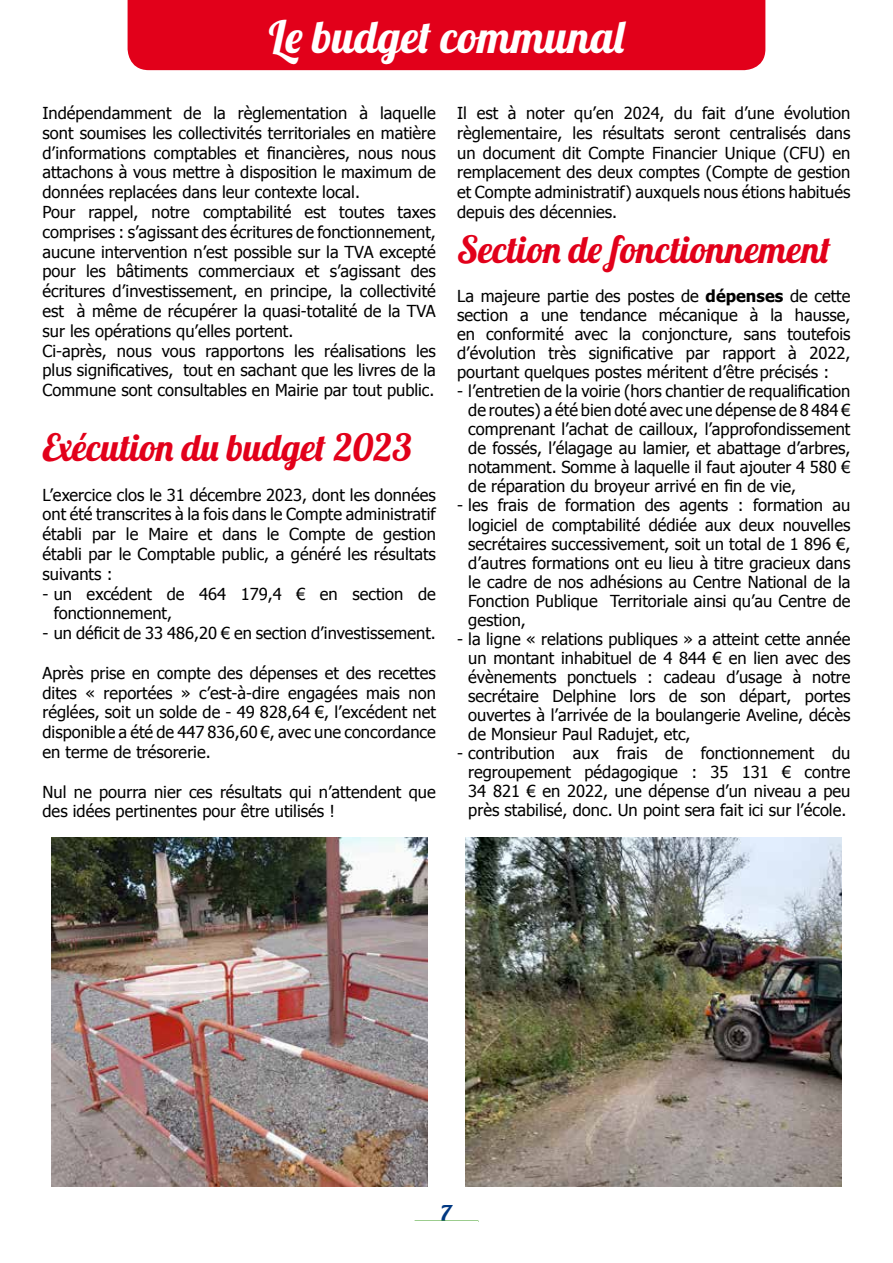
<style>
.page{position:relative;width:893px;height:1263px;background:#fff}
.page>*{position:absolute;margin:0;border:0;box-sizing:border-box;transform-origin:0 0}
.t1{font:45px "Lobster 1.4";letter-spacing:.045em;color:#fff}
.t2{font:37.5px "Lobster 1.4";letter-spacing:.02em;color:#e2001a}
.t3{font:24px "Lobster 1.4";color:#003882}
.t4{font:16.5px/19.8px "Tahoma";color:#000;text-align:justify}
.s1{font-weight:700}
</style>
<div class="page">
<hr style="left:415px;top:1220px;width:63px;height:2px;background:#44a12b">
<div style="left:128px;top:0;width:637px;height:70px;background:#e2001a"></div>
<img style="left:51px;top:837px;width:376px;height:350px">
<img style="left:466px;top:837px;width:376px;height:350px">
<h1 class="t1" style="left:269px;top:8px;width:357px">Le budget communal</h1>
<p class="t4" style="left:43px;top:102px;width:395px;text-align:left">Indépendamment de la règlementation à laquelle sont soumises les collectivités territoriales en matière d’informations comptables et financières, nous nous attachons à vous mettre à disposition le maximum de données replacées dans leur contexte local.<br>Pour rappel, notre comptabilité est toutes taxes comprises : s’agissant des écritures de fonctionnement, aucune intervention n’est possible sur la TVA excepté pour les bâtiments commerciaux et s’agissant des écritures d’investissement, en principe, la collectivité est à même de récupérer la quasi-totalité de la TVA sur les opérations qu’elles portent.<br>Ci-après, nous vous rapportons les réalisations les plus significatives, tout en sachant que les livres de la Commune sont consultables en Mairie par tout public.</p>
<h2 class="t2" style="left:43px;top:423px;width:371px">Exécution du budget 2023</h2>
<p class="t4" style="left:43px;top:484px;width:395px">L’exercice clos le 31 décembre 2023, dont les données ont été transcrites à la fois dans le Compte administratif établi par le Maire et dans le Compte de gestion établi par le Comptable public, a généré les résultats suivants :</p>
<p class="t4" style="left:54px;top:583px;width:384px;text-indent:-11px">- un excédent de 464 179,4 € en section de fonctionnement,</p>
<p class="t4" style="left:43px;top:622px;width:395px">- un déficit de 33 486,20 € en section d’investissement.</p>
<p class="t4" style="left:43px;top:662px;width:395px">Après prise en compte des dépenses et des recettes dites « reportées » c’est-à-dire engagées mais non réglées, soit un solde de - 49 828,64 €, l’excédent net disponible a été de 447 836,60 €, avec une concordance en terme de trésorerie.</p>
<p class="t4" style="left:43px;top:781px;width:395px">Nul ne pourra nier ces résultats qui n’attendent que des idées pertinentes pour être utilisés !</p>
<p class="t4" style="left:457px;top:102px;width:395px">Il est à noter qu’en 2024, du fait d’une évolution règlementaire, les résultats seront centralisés dans un document dit Compte Financier Unique (CFU) en remplacement des deux comptes (Compte de gestion et Compte administratif) auxquels nous étions habitués depuis des décennies.</p>
<h2 class="t2" style="left:457px;top:225px;width:375px">Section de fonctionnement</h2>
<p class="t4" style="left:457px;top:285px;width:395px;line-height:19px">La majeure partie des postes de <span class="s1">dépenses</span> de cette section a une tendance mécanique à la hausse, en conformité avec la conjoncture, sans toutefois d’évolution très significative par rapport à 2022, pourtant quelques postes méritent d’être précisés :</p>
<p class="t4" style="left:468px;top:381px;width:384px;line-height:19px;text-indent:-11px">- l’entretien de la voirie (hors chantier de requalification de routes) a été bien doté avec une dépense de 8 484 € comprenant l’achat de cailloux, l’approfondissement de fossés, l’élagage au lamier, et abattage d’arbres, notamment. Somme à laquelle il faut ajouter 4 580 € de réparation du broyeur arrivé en fin de vie,</p>
<p class="t4" style="left:468px;top:495px;width:384px;line-height:19px;text-indent:-11px">- les frais de formation des agents : formation au logiciel de comptabilité dédiée aux deux nouvelles secrétaires successivement, soit un total de 1 896 €, d’autres formations ont eu lieu à titre gracieux dans le cadre de nos adhésions au Centre National de la Fonction Publique Territoriale ainsi qu’au Centre de gestion,</p>
<p class="t4" style="left:468px;top:629px;width:384px;line-height:19px;text-indent:-11px">- la ligne « relations publiques » a atteint cette année un montant inhabituel de 4 844 € en lien avec des évènements ponctuels : cadeau d’usage à notre secrétaire Delphine lors de son départ, portes ouvertes à l’arrivée de la boulangerie Aveline, décès de Monsieur Paul Radujet, etc,</p>
<p class="t4" style="left:468px;top:743px;width:384px;line-height:19px;text-indent:-11px">- contribution aux frais de fonctionnement du regroupement pédagogique : 35 131 € contre 34 821 € en 2022, une dépense d’un niveau a peu près stabilisé, donc. Un point sera fait ici sur l’école.</p>
<h3 class="t3" style="left:441px;top:1198px;width:13px">7</h3>
</div>
